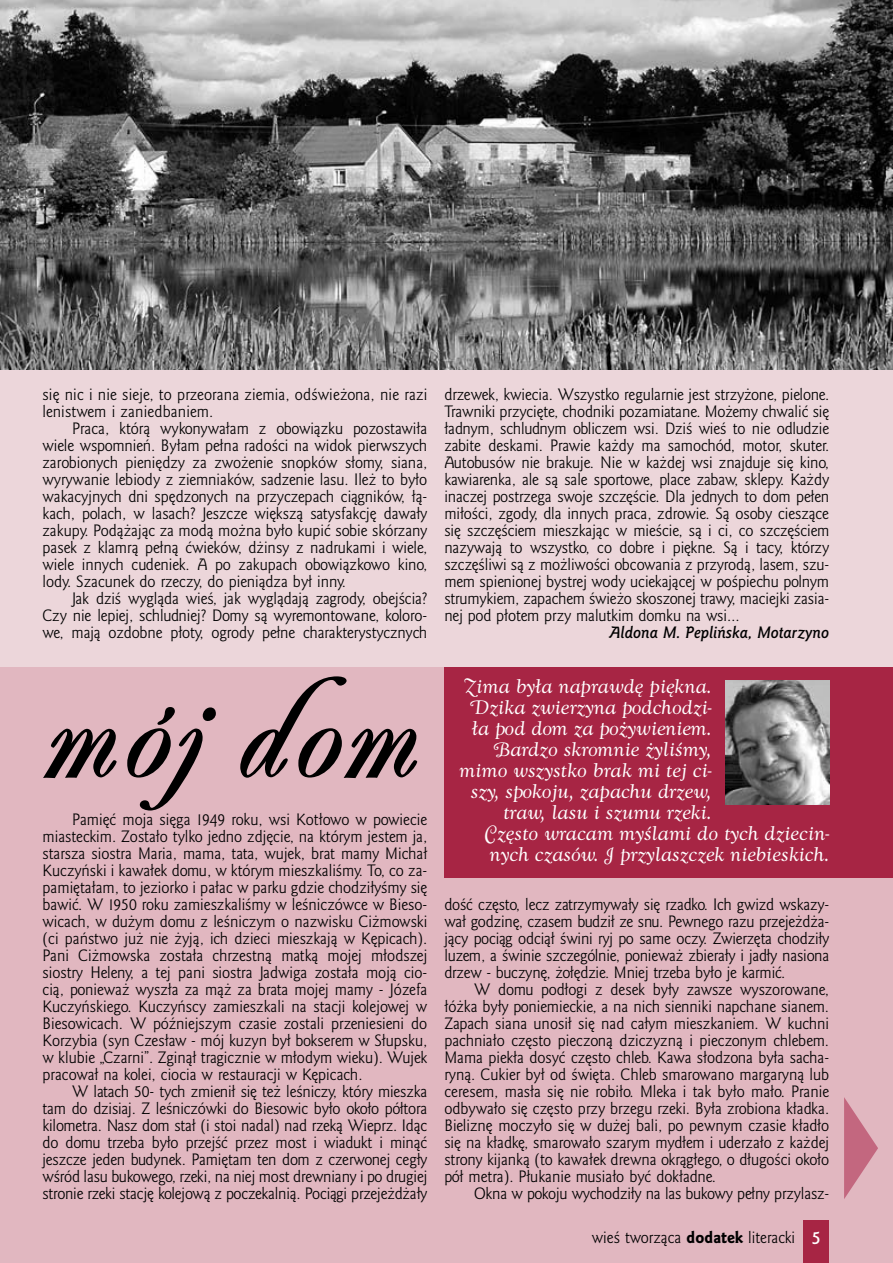
<style>
.page{position:relative;width:893px;height:1263px;background:#ecd6da}
.page>*{position:absolute;margin:0;border:0;box-sizing:border-box;transform-origin:0 0}
.t1{font:700 138px "Ailanthus EFN";letter-spacing:.05em;color:#000}
.t2{font:18px "Goldy Swash EFN";letter-spacing:-.01em;color:#fff}
.t3{font:15px/17px "Goldy EFN";letter-spacing:-.005em;color:#000;text-align:justify}
.t4{font:italic 700 15px "Goldy EFN";color:#000}
.s1{font-family:"Goldy EFN Heavy"}
.s2{font-weight:700;font-size:16.5px;color:#fff}
</style>
<div class="page">
<div style="left:0;top:668px;width:893px;height:595px;background:#e1b7c0"></div>
<div style="left:804px;top:1220px;width:25px;height:43px;background:#a72544"></div>
<svg style="left:844px;top:1097px;width:34px;height:102px"></svg>
<div style="left:444px;top:668px;width:449px;height:210px;background:#a72544"></div>
<img style="left:726px;top:680px;width:103px;height:125px">
<img style="left:0;top:0;width:893px;height:370px">
<p class="t3" style="left:43px;top:386px;width:386px">się nic i nie sieje, to przeorana ziemia, odświeżona, nie razi lenistwem i zaniedbaniem.</p>
<p class="t3" style="left:43px;top:420px;width:386px;text-indent:30px">Praca, którą wykonywałam z obowiązku pozostawiła wiele wspomnień. Byłam pełna radości na widok pierwszych zarobionych pieniędzy za zwożenie snopków słomy, siana, wyrywanie lebiody z ziemniaków, sadzenie lasu. Ileż to było wakacyjnych dni spędzonych na przyczepach ciągników, łą&shy;kach, polach, w lasach? Jeszcze większą satysfakcję dawały zakupy. Podążając za modą można było kupić sobie skórzany pasek z klamrą pełną ćwieków, dżinsy z nadrukami i wiele, wiele innych cudeniek. A po zakupach obowiązkowo kino, lody. Szacunek do rzeczy, do pieniądza był inny.</p>
<p class="t3" style="left:43px;top:590px;width:386px;text-indent:30px">Jak dziś wygląda wieś, jak wyglądają zagrody, obejścia?<br>Czy nie lepiej, schludniej? Domy są wyremontowane, koloro&shy;we, mają ozdobne płoty, ogrody pełne charakterystycznych</p>
<p class="t3" style="left:444px;top:386px;width:386px">drzewek, kwiecia. Wszystko regularnie jest strzyżone, pielone.<br>Trawniki przycięte, chodniki pozamiatane. Możemy chwalić się ładnym, schludnym obliczem wsi. Dziś wieś to nie odludzie zabite deskami. Prawie każdy ma samochód, motor, skuter.<br>Autobusów nie brakuje. Nie w każdej wsi znajduje się kino, kawiarenka, ale są sale sportowe, place zabaw, sklepy. Każdy inaczej postrzega swoje szczęście. Dla jednych to dom pełen miłości, zgody, dla innych praca, zdrowie. Są osoby cieszące się szczęściem mieszkając w mieście, są i ci, co szczęściem nazywają to wszystko, co dobre i piękne. Są i tacy, którzy szczęśliwi są z możliwości obcowania z przyrodą, lasem, szu&shy;mem spienionej bystrej wody uciekającej w pośpiechu polnym strumykiem, zapachem świeżo skoszonej trawy, maciejki zasia&shy;nej pod płotem przy malutkim domku na wsi…</p>
<p class="t4" style="left:610px;top:623px;width:221px">Aldona M. Peplińska, Motarzyno</p>
<h1 class="t1" style="left:43px;top:655px;width:372px">mój dom</h1>
<p class="t2" style="left:464px;top:675px;width:249px">Zima była naprawdę piękna.</p>
<p class="t2" style="left:470px;top:696px;width:243px">Dzika zwierzyna podchodzi-</p>
<p class="t2" style="left:472px;top:717px;width:241px">ła pod dom za pożywieniem.</p>
<p class="t2" style="left:493px;top:738px;width:220px">Bardzo skromnie żyliśmy,</p>
<p class="t2" style="left:459px;top:759px;width:254px">mimo wszystko brak mi tej ci-</p>
<p class="t2" style="left:471px;top:780px;width:242px">szy, spokoju, zapachu drzew,</p>
<p class="t2" style="left:503px;top:801px;width:210px">traw, lasu i szumu rzeki.</p>
<p class="t2" style="left:485px;top:822px;width:346px">Często wracam myślami do tych dziecin-</p>
<p class="t2" style="left:490px;top:843px;width:341px">nych czasów. I przylaszczek niebieskich.</p>
<p class="t3" style="left:43px;top:811px;width:386px;text-indent:30px">Pamięć moja sięga 1949 roku, wsi Kotłowo w powiecie miasteckim. Zostało tylko jedno zdjęcie, na którym jestem ja, starsza siostra Maria, mama, tata, wujek, brat mamy Michał Kuczyński i kawałek domu, w którym mieszkaliśmy. To, co za&shy;pamiętałam, to jeziorko i pałac w parku gdzie chodziłyśmy się bawić. W 1950 roku zamieszkaliśmy w leśniczówce w Bieso&shy;wicach, w dużym domu z leśniczym o nazwisku Ciżmowski (ci państwo już nie żyją, ich dzieci mieszkają w Kępicach).<br>Pani Ciżmowska została chrzestną matką mojej młodszej siostry H eleny, a tej pani siostra Jadwiga została moją cio&shy;cią, ponieważ wyszła za mąż za brata mojej mamy - Józefa Kuczyńskiego. Kuczyńscy zamieszkali na stacji kolejowej w Biesowicach. W późniejszym czasie zostali przeniesieni do Korzybia (syn Czesław - mój kuzyn był bokserem w Słupsku, w klubie „Czarni”. Zginął tragicznie w młodym wieku). Wujek pracował na kolei, ciocia w restauracji w Kępicach.</p>
<p class="t3" style="left:43px;top:1084px;width:386px;text-indent:30px">W latach 50- tych zmienił się też leśniczy, który mieszka tam do dzisiaj. Z leśniczówki do Biesowic było około półtora kilometra. Nasz dom stał (i stoi nadal) nad rzeką Wieprz. Idąc do domu trzeba było przejść przez most i wiadukt i minąć jeszcze jeden budynek. Pamiętam ten dom z czerwonej cegły wśród lasu bukowego, rzeki, na niej most drewniany i po drugiej stronie rzeki stację kolejową z poczekalnią. Pociągi przejeżdżały</p>
<p class="t3" style="left:444px;top:897px;width:386px">dość często, lecz zatrzymywały się rzadko. Ich gwizd wskazy&shy;wał godzinę, czasem budził ze snu. Pewnego razu przejeżdża&shy;jący pociąg odciął świni ryj po same oczy. Zwierzęta chodziły luzem, a świnie szczególnie, ponieważ zbierały i jadły nasiona drzew - buczynę, żołędzie. Mniej trzeba było je karmić.</p>
<p class="t3" style="left:444px;top:982px;width:386px;text-indent:30px">W domu podłogi z desek były zawsze wyszorowane, łóżka były poniemieckie, a na nich sienniki napchane sianem.<br>Zapach siana unosił się nad całym mieszkaniem. W kuchni pachniało często pieczoną dziczyzną i pieczonym chlebem.<br>Mama piekła dosyć często chleb. Kawa słodzona była sacha&shy;ryną. Cukier był od święta. Chleb smarowano margaryną lub ceresem, masła się nie robiło. Mleka i tak było mało. Pranie odbywało się często przy brzegu rzeki. Była zrobiona kładka.<br>Bieliznę moczyło się w dużej bali, po pewnym czasie kładło się na kładkę, smarowało szarym mydłem i uderzało z każdej strony kijanką (to kawałek drewna okrągłego, o długości około pół metra). Płukanie musiało być dokładne.</p>
<p class="t3" style="left:474px;top:1186px;width:357px">Okna w pokoju wychodziły na las bukowy pełny przylasz-</p>
<p class="t3" style="left:592px;top:1230px;width:231px">wieś tworząca <span class="s1">dodatek</span> literacki <span class="s2">5</span></p>
</div>
